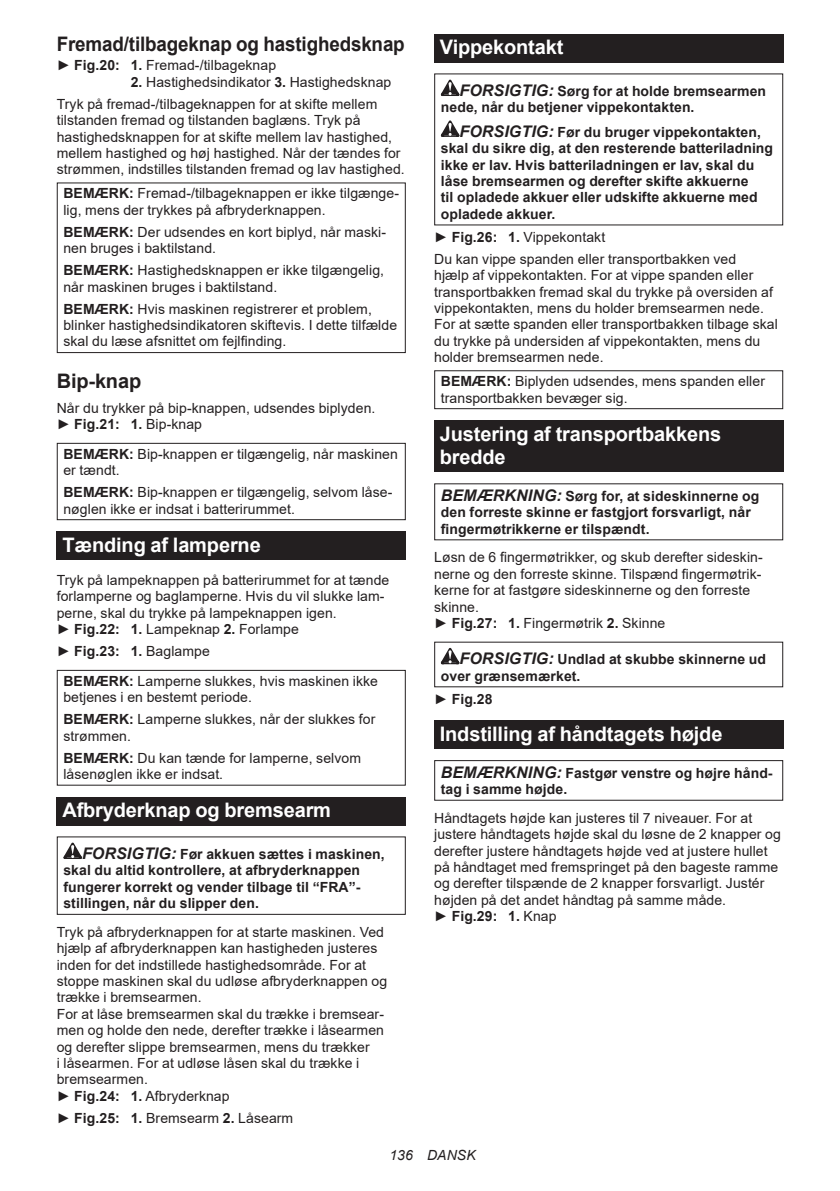
<style>
.page{position:relative;width:840px;height:1191px;background:#fff}
.page>*{position:absolute;margin:0;border:0;box-sizing:border-box;transform-origin:0 0}
.t1{font:700 20px/23.4px "Arial";letter-spacing:-.01em;color:#fff}
.t2{font:700 20px "Arial";letter-spacing:-.01em;color:#231f20;scale:.94 1}
.t3{font:700 20px "Arial";letter-spacing:-.01em;color:#231f20}
.t4{font:14px/16.4px "Arial";letter-spacing:.005em;color:#231f20}
.t5{font:700 14px/16.4px "Arial";letter-spacing:.005em;color:#231f20}
.t6{font:italic 14px "Arial";letter-spacing:.005em;color:#231f20}
.s1{font-weight:700}
.s2{font-style:italic;font-size:16px}
.s3{font-weight:400}
</style>
<div class="page">
<div style="left:57px;top:182px;width:348px;height:171px;border:1px solid #231f20"></div>
<div style="left:57px;top:443px;width:348px;height:77px;border:1px solid #231f20"></div>
<div style="left:57px;top:531px;width:348px;height:29px;background:#231f20"></div>
<div style="left:57px;top:670px;width:348px;height:115px;border:1px solid #231f20"></div>
<div style="left:57px;top:797px;width:348px;height:28px;background:#231f20"></div>
<svg style="left:63px;top:842px;width:19px;height:17px"></svg>
<div style="left:57px;top:836px;width:348px;height:79px;border:1px solid #231f20"></div>
<div style="left:434px;top:34px;width:348px;height:29px;background:#231f20"></div>
<svg style="left:440px;top:80px;width:19px;height:16px"></svg>
<svg style="left:440px;top:120px;width:19px;height:17px"></svg>
<div style="left:434px;top:370px;width:348px;height:39px;border:1px solid #231f20"></div>
<div style="left:434px;top:420px;width:348px;height:52px;background:#231f20"></div>
<svg style="left:440px;top:648px;width:19px;height:16px"></svg>
<div style="left:434px;top:720px;width:348px;height:29px;background:#231f20"></div>
<div style="left:434px;top:760px;width:348px;height:40px;border:1px solid #231f20"></div>
<h1 class="t2" style="left:57px;top:30px;width:371px">Fremad/tilbageknap og hastighedsknap</h1>
<p class="t4" style="left:57px;top:57px;width:221px">► <span class="s1">Fig.20: 1.</span> Fremad-/tilbageknap</p>
<p class="t4" style="left:57px;top:71px;width:336px;line-height:22px;text-indent:74px"><span class="s1">2.</span> Hastighedsindikator <span class="s1">3.</span> Hastighedsknap<br>Tryk på fremad-/tilbageknappen for at skifte mellem</p>
<p class="t4" style="left:57px;top:112px;width:349px">tilstanden fremad og tilstanden baglæns. Tryk på hastighedsknappen for at skifte mellem lav hastighed, mellem hastighed og høj hastighed. Når der tændes for strømmen, indstilles tilstanden fremad og lav hastighed.</p>
<p class="t4" style="left:63px;top:185px;width:337px"><span class="s1">BEMÆRK:</span> Fremad-/tilbageknappen er ikke tilgænge&shy;lig, mens der trykkes på afbryderknappen.</p>
<p class="t4" style="left:63px;top:223px;width:324px"><span class="s1">BEMÆRK:</span> Der udsendes en kort biplyd, når maski&shy;nen bruges i baktilstand.</p>
<p class="t4" style="left:63px;top:262px;width:322px"><span class="s1">BEMÆRK:</span> Hastighedsknappen er ikke tilgængelig, når maskinen bruges i baktilstand.</p>
<p class="t4" style="left:63px;top:300px;width:335px"><span class="s1">BEMÆRK:</span> Hvis maskinen registrerer et problem, blinker hastighedsindikatoren skiftevis. I dette tilfælde skal du læse afsnittet om fejlfinding.</p>
<h1 class="t3" style="left:57px;top:367px;width:86px">Bip-knap</h1>
<p class="t4" style="left:57px;top:399px;width:320px">Når du trykker på bip-knappen, udsendes biplyden. ► <span class="s1">Fig.21: 1.</span> Bip-knap</p>
<p class="t4" style="left:63px;top:445px;width:336px"><span class="s1">BEMÆRK:</span> Bip-knappen er tilgængelig, når maskinen er tændt.</p>
<p class="t4" style="left:63px;top:484px;width:330px"><span class="s1">BEMÆRK:</span> Bip-knappen er tilgængelig, selvom låse&shy;nøglen ikke er indsat i batterirummet.</p>
<h1 class="t1" style="left:62px;top:533px;width:200px">Tænding af lamperne</h1>
<p class="t4" style="left:57px;top:572px;width:334px">Tryk på lampeknappen på batterirummet for at tænde forlamperne og baglamperne. Hvis du vil slukke lam&shy;perne, skal du trykke på lampeknappen igen.<br>► <span class="s1">Fig.22: 1.</span> Lampeknap <span class="s1">2.</span> Forlampe</p>
<p class="t4" style="left:63px;top:636px;width:316px;line-height:29.6px;text-indent:-7px">► <span class="s1">Fig.23: 1.</span> Baglampe<br><span class="s1">BEMÆRK:</span> Lamperne slukkes, hvis maskinen ikke</p>
<p class="t4" style="left:63px;top:686px;width:313px;line-height:22px">betjenes i en bestemt periode.<br><span class="s1">BEMÆRK:</span> Lamperne slukkes, når der slukkes for</p>
<p class="t4" style="left:63px;top:724px;width:299px;line-height:22px">strømmen.<br><span class="s1">BEMÆRK:</span> Du kan tænde for lamperne, selvom</p>
<p class="t4" style="left:63px;top:766px;width:161px">låsenøglen ikke er indsat.</p>
<h1 class="t1" style="left:62px;top:798px;width:270px">Afbryderknap og bremsearm</h1>
<p class="t5" style="left:63px;top:846px;width:323px;text-indent:19px"><span class="s2">FORSIGTIG:</span> Før akkuen sættes i maskinen, skal du altid kontrollere, at afbryderknappen fungerer korrekt og vender tilbage til “FRA”- stillingen, når du slipper den.</p>
<p class="t4" style="left:57px;top:923px;width:332px">Tryk på afbryderknappen for at starte maskinen. Ved hjælp af afbryderknappen kan hastigheden justeres inden for det indstillede hastighedsområde. For at stoppe maskinen skal du udløse afbryderknappen og trække i bremsearmen.<br>For at låse bremsearmen skal du trække i bremsear&shy;men og holde den nede, derefter trække i låsearmen og derefter slippe bremsearmen, mens du trækker<br>i låsearmen. For at udløse låsen skal du trække i bremsearmen.<br>► <span class="s1">Fig.24: 1.</span> Afbryderknap</p>
<p class="t4" style="left:57px;top:1109px;width:238px">► <span class="s1">Fig.25: 1.</span> Bremsearm <span class="s1">2.</span> Låsearm</p>
<h1 class="t1" style="left:439px;top:36px;width:125px">Vippekontakt</h1>
<p class="t5" style="left:440px;top:83px;width:326px;text-indent:19px"><span class="s2">FORSIGTIG:</span> Sørg for at holde bremsearmen nede, når du betjener vippekontakten.</p>
<p class="t5" style="left:440px;top:124px;width:333px;text-indent:19px"><span class="s2">FORSIGTIG:</span> Før du bruger vippekontakten, skal du sikre dig, at den resterende batteriladning ikke er lav. Hvis batteriladningen er lav, skal du låse bremsearmen og derefter skifte akkuerne<br>til opladede akkuer eller udskifte akkuerne med opladede akkuer.</p>
<p class="t4" style="left:434px;top:226px;width:303px;line-height:22px">► <span class="s1">Fig.26: 1.</span> Vippekontakt<br>Du kan vippe spanden eller transportbakken ved</p>
<p class="t4" style="left:434px;top:267px;width:345px">hjælp af vippekontakten. For at vippe spanden eller transportbakken fremad skal du trykke på oversiden af vippekontakten, mens du holder bremsearmen nede.<br>For at sætte spanden eller transportbakken tilbage skal du trykke på undersiden af vippekontakten, mens du holder bremsearmen nede.</p>
<p class="t4" style="left:440px;top:373px;width:325px"><span class="s1">BEMÆRK:</span> Biplyden udsendes, mens spanden eller transportbakken bevæger sig.</p>
<h1 class="t1" style="left:439px;top:422px;width:283px">Justering af transportbakkens bredde</h1>
<p class="t5" style="left:440px;top:488px;width:320px"><span class="s2">BEMÆRKNING:</span> Sørg for, at sideskinnerne og den forreste skinne er fastgjort forsvarligt, når fingermøtrikkerne er tilspændt.</p>
<p class="t4" style="left:434px;top:549px;width:330px">Løsn de 6 fingermøtrikker, og skub derefter sideskin&shy;nerne og den forreste skinne. Tilspænd fingermøtrik&shy;kerne for at fastgøre sideskinnerne og den forreste skinne.<br>► <span class="s1">Fig.27: 1.</span> Fingermøtrik <span class="s1">2.</span> Skinne</p>
<p class="t5" style="left:440px;top:651px;width:326px;text-indent:19px"><span class="s2">FORSIGTIG:</span> Undlad at skubbe skinnerne ud over grænsemærket.</p>
<p class="t5" style="left:434px;top:690px;width:60px"><span class="s3">►</span> Fig.28</p>
<h1 class="t1" style="left:439px;top:722px;width:284px">Indstilling af håndtagets højde</h1>
<p class="t5" style="left:440px;top:764px;width:333px"><span class="s2">BEMÆRKNING:</span> Fastgør venstre og højre hånd&shy;tag i samme højde.</p>
<p class="t4" style="left:434px;top:809px;width:348px">Håndtagets højde kan justeres til 7 niveauer. For at justere håndtagets højde skal du løsne de 2 knapper og derefter justere håndtagets højde ved at justere hullet på håndtaget med fremspringet på den bageste ramme og derefter tilspænde de 2 knapper forsvarligt. Justér højden på det andet håndtag på samme måde.<br>► <span class="s1">Fig.29: 1.</span> Knap</p>
<p class="t6" style="left:389px;top:1146px;width:88px">136 DANSK</p>
</div>
